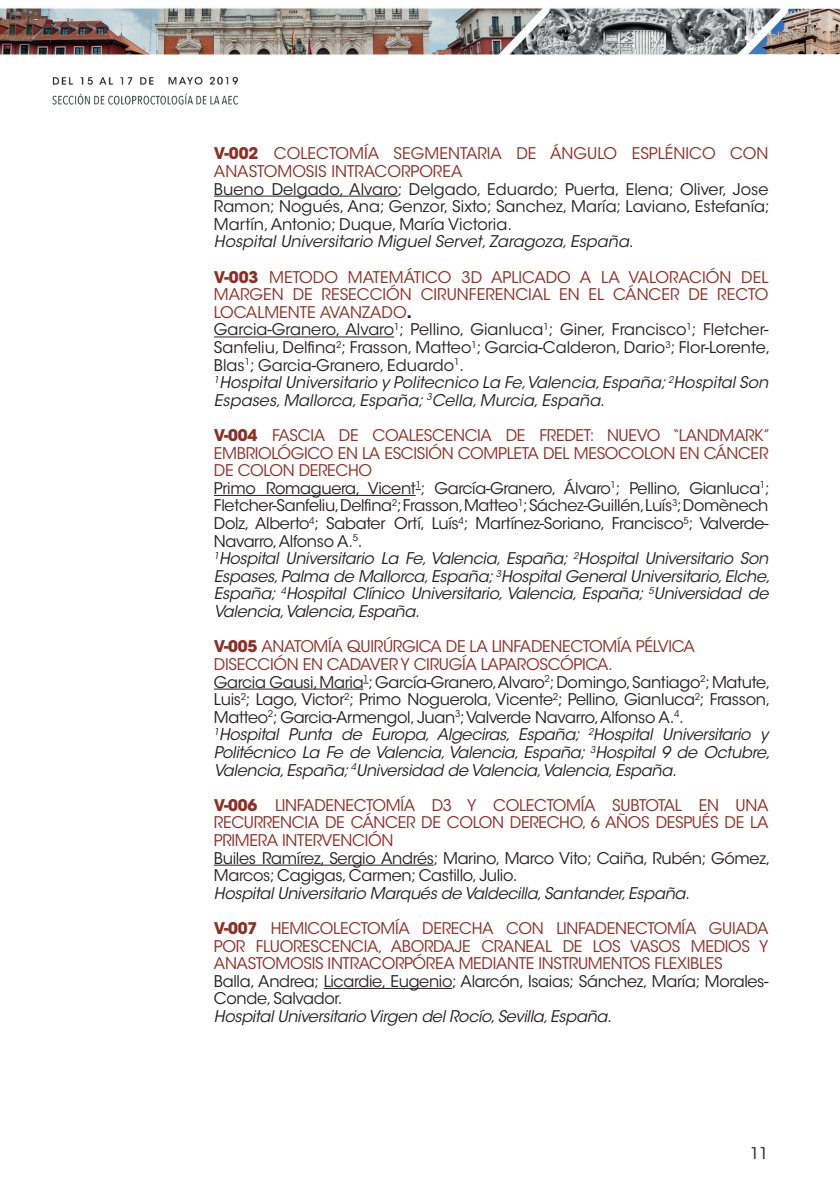
<style>
.page{position:relative;width:840px;height:1191px;background:#fff}
.page>*{position:absolute;margin:0;border:0;box-sizing:border-box;transform-origin:0 0}
.t1{font:16px/17.6px "ITC Avant Garde Std";letter-spacing:-.02em;color:#231f20}
.t2{font:italic 16px/17.6px "ITC Avant Garde Std";letter-spacing:-.02em;color:#231f20}
.t3{font:16px/17.6px "ITC Avant Garde Std";color:#231f20}
.t4{font:16px/17.6px "ITC Avant Garde Std";letter-spacing:-.02em;color:#8e2f25;text-align:justify}
.t5{font:16px/17.6px "ITC Avant Garde Std";color:#8e2f25}
.t6{font:italic 16px "ITC Avant Garde Std";color:#231f20}
.s1{font-weight:700}
.s2{font-weight:700;color:#8e2f25}
.s3{color:#8e2f25}
.s4{font-style:italic}
.s5{font-weight:700;font-style:normal;color:#8e2f25}
.s6{font-style:normal;color:#8e2f25}
.s7{font-style:normal}
</style>
<div class="page">
<img style="left:0;top:8px;width:839px;height:47px">
<img style="left:52px;top:76px;width:187px;height:29px">
<hr style="left:214px;top:196px;width:183px;height:1px;background:#231f20">
<hr style="left:214px;top:336px;width:180px;height:1px;background:#231f20">
<hr style="left:214px;top:495px;width:201px;height:1px;background:#231f20">
<hr style="left:214px;top:688px;width:149px;height:1px;background:#231f20">
<hr style="left:214px;top:864px;width:219px;height:1px;background:#231f20">
<hr style="left:323px;top:988px;width:129px;height:1px;background:#231f20">
<p class="t5" style="left:214px;top:145px;width:555px"><span class="s1">V-002</span> COLECTOMÍA SEGMENTARIA DE ÁNGULO ESPLÉNICO CON<br>ANASTOMOSIS INTRACORPOREA</p>
<p class="t1" style="left:214px;top:180px;width:557px;text-align:justify">Bueno Delgado, Alvaro; Delgado, Eduardo; Puerta, Elena; Oliver, Jose Ramon; Nogués, Ana; Genzor, Sixto; Sanchez, María; Laviano, Estefanía; Martín, Antonio; Duque, María Victoria.</p>
<p class="t6" style="left:214px;top:232px;width:421px">Hospital Universitario Miguel Servet, Zaragoza, España.</p>
<p class="t3" style="left:214px;top:268px;width:557px"><span class="s2">V-003</span> <span class="s3">METODO MATEMÁTICO 3D APLICADO A LA VALORACIÓN DEL MARGEN DE RESECCIÓN CIRUNFERENCIAL EN EL CÁNCER DE RECTO LOCALMENTE AVANZADO</span><span class="s1">.<br></span>Garcia-Granero, Alvaro<sup>1</sup>; Pellino, Gianluca<sup>1</sup>; Giner, Francisco<sup>1</sup>; Fletcher-Sanfeliu, Delfina<sup>2</sup>; Frasson, Matteo<sup>1</sup>; Garcia-Calderon, Dario<sup>3</sup>; Flor-Lorente, Blas<sup>1</sup>; Garcia-Granero, Eduardo<sup>1</sup>.<br><sup>1</sup><span class="s4">Hospital Universitario y Politecnico La Fe,Valencia, España;</span> <sup>2</sup><span class="s4">Hospital Son Espases, Mallorca, España;</span> <sup>3</sup><span class="s4">Cella, Murcia, España.</span></p>
<p class="t2" style="left:214px;top:427px;width:557px"><span class="s5">V-004</span> <span class="s6">FASCIA DE COALESCENCIA DE FREDET: NUEVO “LANDMARK” EMBRIOLÓGICO EN LA ESCISIÓN COMPLETA DEL MESOCOLON EN CÁNCER DE COLON DERECHO<br></span><span class="s7">Primo Romaguera, Vicent</span><sup>1</sup><span class="s7">; García-Granero, Álvaro</span><sup>1</sup><span class="s7">; Pellino, Gianluca</span><sup>1</sup><span class="s7">; Fletcher-Sanfeliu,Delfina</span><sup>2</sup><span class="s7">; Frasson,Matteo</span><sup>1</sup><span class="s7">; Sáchez-Guillén,Luís</span><sup>3</sup><span class="s7">; Domènech Dolz, Alberto</span><sup>4</sup><span class="s7">; Sabater Ortí, Luís</span><sup>4</sup><span class="s7">; Martínez-Soriano, Francisco</span><sup>5</sup><span class="s7">; Valverde-Navarro, Alfonso A.</span><sup>5</sup><span class="s7">.<br></span><sup>1</sup>Hospital Universitario La Fe, Valencia, España; <sup>2</sup>Hospital Universitario Son Espases, Palma de Mallorca, España; <sup>3</sup>Hospital General Universitario, Elche, España; <sup>4</sup>Hospital Clínico Universitario, Valencia, España; <sup>5</sup>Universidad de Valencia,Valencia, España.</p>
<p class="t1" style="left:214px;top:638px;width:557px"><span class="s2">V-005</span> <span class="s3">ANATOMÍA QUIRÚRGICA DE LA LINFADENECTOMÍA PÉLVICA DISECCIÓN EN CADAVER Y CIRUGÍA LAPAROSCÓPICA.<br></span>Garcia Gausi, Maria<sup>1</sup>; García-Granero,Alvaro<sup>2</sup>; Domingo, Santiago<sup>2</sup>; Matute, Luis<sup>2</sup>; Lago, Victor<sup>2</sup>; Primo Noguerola, Vicente<sup>2</sup>; Pellino, Gianluca<sup>2</sup>; Frasson, Matteo<sup>2</sup>; Garcia-Armengol, Juan<sup>3</sup>; Valverde Navarro, Alfonso A.<sup>4</sup>.<br><sup>1</sup><span class="s4">Hospital Punta de Europa, Algeciras, España;</span> <sup>2</sup><span class="s4">Hospital Universitario y Politécnico La Fe de Valencia, Valencia, España;</span> <sup>3</sup><span class="s4">Hospital 9 de Octubre, Valencia, España;</span> <sup>4</sup><span class="s4">Universidad de Valencia,Valencia, España.</span></p>
<p class="t4" style="left:214px;top:796px;width:555px"><span class="s1">V-006</span> LINFADENECTOMÍA D3 Y COLECTOMÍA SUBTOTAL EN UNA RECURRENCIA DE CÁNCER DE COLON DERECHO, 6 AÑOS DESPUÉS DE LA PRIMERA INTERVENCIÓN</p>
<p class="t1" style="left:214px;top:849px;width:557px">Builes Ramírez, Sergio Andrés; Marino, Marco Vito; Caiña, Rubén; Gómez,<br>Marcos; Cagigas, Carmen; Castillo, Julio.</p>
<p class="t2" style="left:214px;top:875px;width:555px;line-height:35.2px">Hospital Universitario Marqués de Valdecilla, Santander, España.<br><span class="s5">V-007</span> <span class="s6">HEMICOLECTOMÍA DERECHA CON LINFADENECTOMÍA GUIADA</span></p>
<p class="t4" style="left:214px;top:937px;width:555px">POR FLUORESCENCIA, ABORDAJE CRANEAL DE LOS VASOS MEDIOS Y<br>ANASTOMOSIS INTRACORPÓREA MEDIANTE INSTRUMENTOS FLEXIBLES</p>
<p class="t1" style="left:214px;top:972px;width:555px">Balla, Andrea; Licardie, Eugenio; Alarcón, Isaias; Sánchez, María; Morales-<br>Conde, Salvador.</p>
<p class="t2" style="left:214px;top:1007px;width:399px">Hospital Universitario Virgen del Rocío, Sevilla, España.</p>
<p class="t1" style="left:749px;top:1145px;width:20px">11</p>
</div>
